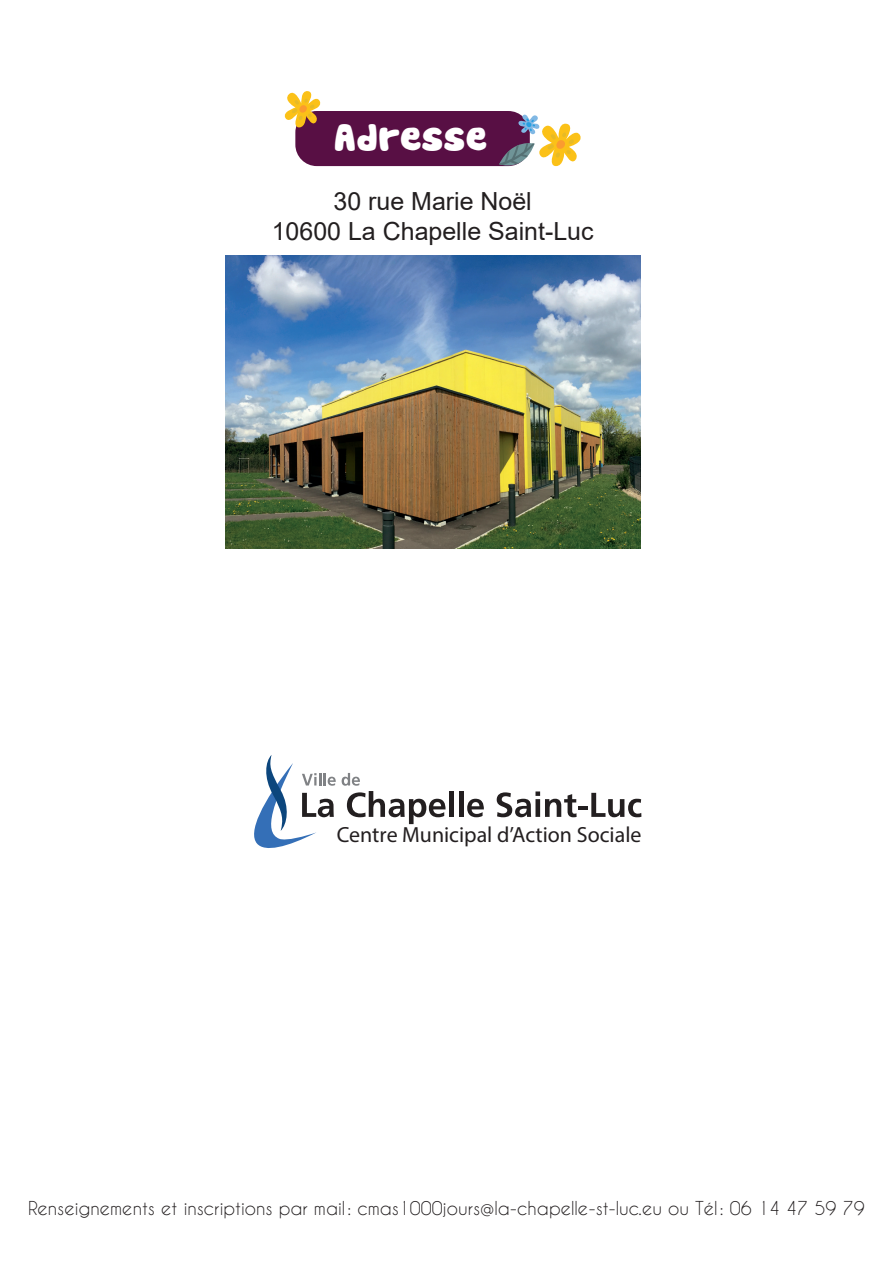
<style>
.page{position:relative;width:893px;height:1263px;background:#fff}
.page>*{position:absolute;margin:0;border:0;box-sizing:border-box;transform-origin:0 0}
.t1{font:37.5px "Cookies";color:#fff}
.t2{font:24.9px "Arial";color:#231f20}
.t3{font:21.9px "Myriad Pro";color:#231f20}
.t4{font:18px "Caviar Dreams";color:#231f20}
</style>
<div class="page">
<div style="left:449px;top:791px;width:5px;height:26px;background:#231f20"></div>
<hr style="left:459px;top:791px;width:4px;height:26px;background:#231f20">
<svg style="left:467px;top:799px;width:17px;height:18px"></svg>
<svg style="left:497px;top:791px;width:144px;height:26px"></svg>
<svg style="left:254px;top:755px;width:82px;height:93px"></svg>
<svg style="left:342px;top:773px;width:104px;height:51px"></svg>
<img style="left:225px;top:255px;width:415px;height:294px">
<div style="left:295px;top:111px;width:235px;height:55px;background:#580f44;border-radius:21px"></div>
<svg style="left:284px;top:91px;width:37px;height:37px"></svg>
<svg style="left:499px;top:113px;width:82px;height:54px"></svg>
<p class="t1" style="left:335px;top:121px;width:155px">Adresse</p>
<p class="t2" style="left:334px;top:184px;width:200px">30 rue Marie Noël</p>
<p class="t2" style="left:272px;top:214px;width:323px">10600 La Chapelle Saint-Luc</p>
<p class="t3" style="left:337px;top:821px;width:306px">Centre Municipal d’Action Sociale</p>
<p class="t4" style="left:28px;top:1197px;width:838px">Renseignements et inscriptions par mail : cmas1000jours@la-chapelle-st-luc.eu ou Tél : 06 14 47 59 79</p>
</div>
